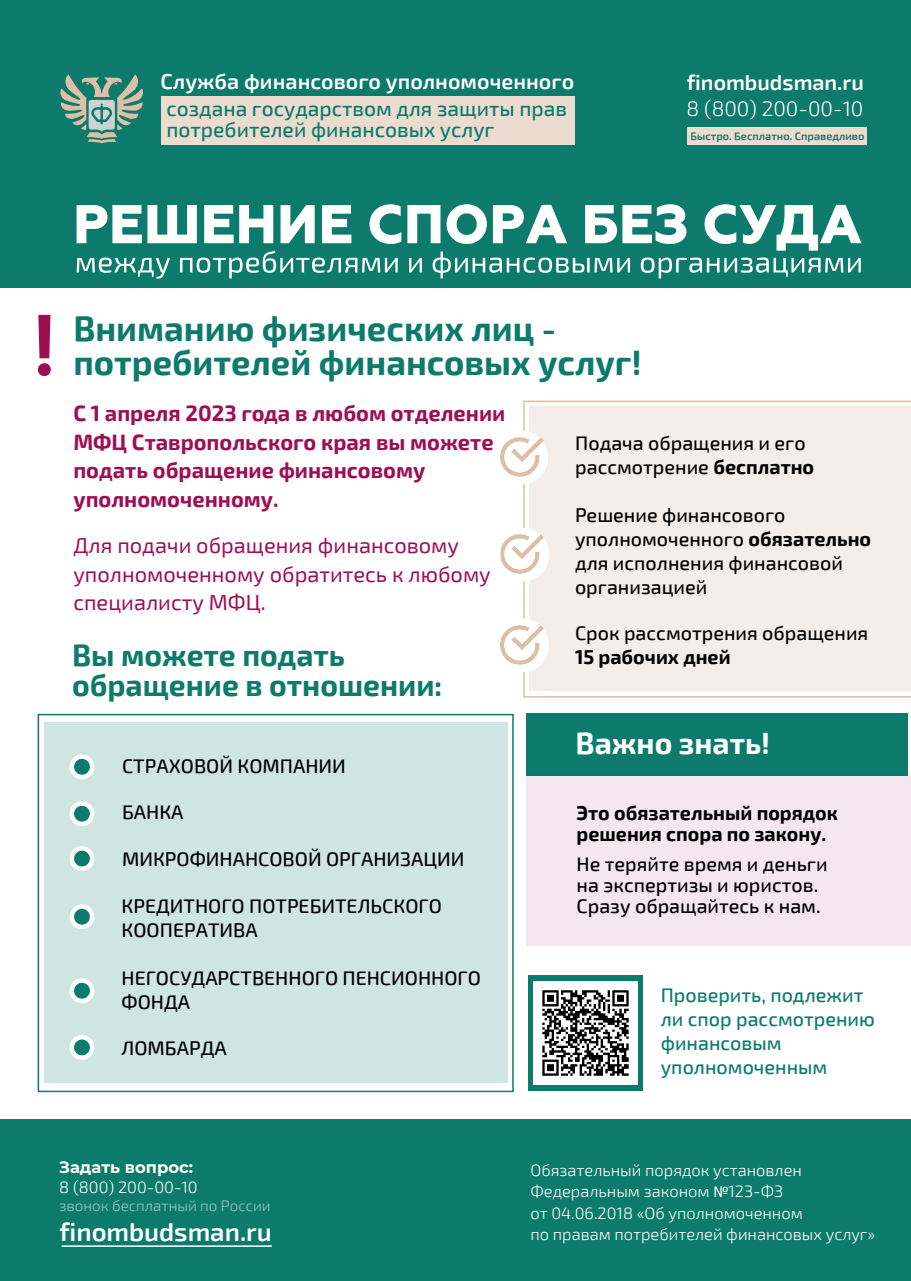
<style>
.page{position:relative;width:911px;height:1281px;background:#fff}
.page>*{position:absolute;margin:0;border:0;box-sizing:border-box;transform-origin:0 0}
.t1{font:80.25px "Geometria";color:#9e0e53}
.t2{font:800 54.45px "Geometria";color:#fff}
.t3{font:700 34.5px/34.5px "Exo 2";color:#0d7b6c}
.t4{font:700 30px/30px "Exo 2";color:#0d7b6c}
.t5{font:700 30px "Exo 2";color:#fff}
.t6{font:600 25.8px "Exo 2";color:#fff}
.t7{font:700 21.75px/28.5px "Exo 2";color:#9e0e53}
.t8{font:21.75px/28.5px "Exo 2";color:#9e0e53}
.t9{font:600 21.6px "Exo 2";color:#fff}
.t10{font:500 21px/21px "Exo 2";color:#0d7b6c}
.t11{font:300 21px "Exo 2";color:#fff}
.t12{font:500 19.65px/24px "Exo 2";color:#000}
.t13{font:500 19.65px/24px "Exo 2";color:#0d7b6c}
.t14{font:700 19.65px/21px "Exo 2";color:#000}
.t15{font:300 16.35px/21.3px "Exo 2";color:#fff}
.t16{font:700 16.35px "Montserrat";color:#fff}
.t17{font:300 15.15px "Exo 2";color:#fff}
.t18{font:600 10.95px "Exo 2";color:#0d7b6c}
.s1{font-weight:700}
.s2{font-family:"Myriad Pro";font-weight:400}
</style>
<div class="page">
<div style="left:0;top:0;width:910px;height:287px;background:#0d7b6c"></div>
<div style="left:0;top:1119px;width:910px;height:161px;background:#0d7b6c"></div>
<hr style="left:62px;top:1245px;width:210px;height:1px;background:#fff">
<div style="left:44px;top:722px;width:463px;height:360px;background:#cfe5e2"></div>
<div style="left:38px;top:714px;width:475px;height:378px;border:2px solid #0d7b6c"></div>
<div style="left:526px;top:712px;width:381px;height:63px;background:#0d7b6c"></div>
<svg style="left:77px;top:257px;width:93px;height:22px"></svg>
<svg style="left:180px;top:250px;width:217px;height:28px"></svg>
<svg style="left:409px;top:258px;width:13px;height:14px"></svg>
<svg style="left:432px;top:251px;width:198px;height:27px"></svg>
<svg style="left:640px;top:257px;width:220px;height:21px"></svg>
<div style="left:161px;top:97px;width:414px;height:48px;background:#ebdccf"></div>
<div style="left:523px;top:400px;width:387px;height:297px;background:#f5ede7"></div>
<svg style="left:60px;top:74px;width:83px;height:69px"></svg>
<div style="left:687px;top:127px;width:179px;height:18px;background:#ebdccf"></div>
<div style="left:526px;top:775px;width:384px;height:171px;background:#f5e7ee"></div>
<div style="left:528px;top:975px;width:114px;height:116px;background:#0d7b6c"></div>
<img style="left:534px;top:981px;width:103px;height:103px">
<svg style="left:37px;top:314px;width:14px;height:63px"></svg>
<div style="left:494px;top:431px;width:54px;height:53px;background:#fff;border-radius:50%"></div>
<img style="left:500px;top:436px;width:43px;height:43px">
<div style="left:495px;top:527px;width:54px;height:54px;background:#fff;border-radius:50%"></div>
<img style="left:500px;top:532px;width:43px;height:44px">
<div style="left:495px;top:618px;width:54px;height:54px;background:#fff;border-radius:50%"></div>
<img style="left:500px;top:623px;width:43px;height:43px">
<svg style="left:72px;top:756px;width:20px;height:21px"></svg>
<div style="left:69px;top:754px;width:25px;height:25px;border:4px solid #fff;border-radius:50%"></div>
<svg style="left:72px;top:803px;width:20px;height:20px"></svg>
<div style="left:69px;top:801px;width:25px;height:25px;border:4px solid #fff;border-radius:50%"></div>
<svg style="left:72px;top:848px;width:20px;height:20px"></svg>
<div style="left:69px;top:846px;width:25px;height:25px;border:4px solid #fff;border-radius:50%"></div>
<svg style="left:72px;top:906px;width:20px;height:20px"></svg>
<div style="left:69px;top:904px;width:25px;height:25px;border:4px solid #fff;border-radius:50%"></div>
<svg style="left:72px;top:980px;width:20px;height:20px"></svg>
<div style="left:69px;top:978px;width:25px;height:25px;border:4px solid #fff;border-radius:50%"></div>
<svg style="left:72px;top:1037px;width:20px;height:20px"></svg>
<div style="left:69px;top:1035px;width:25px;height:24px;border:4px solid #fff;border-radius:50%"></div>
<p class="t9" style="left:160px;top:69px;width:415px">Служба финансового уполномоченного</p>
<p class="t10" style="left:166px;top:98px;width:402px">создана государством для защиты прав потребителей финансовых услуг</p>
<p class="t9" style="left:686px;top:70px;width:178px">finombudsman.ru</p>
<p class="t11" style="left:686px;top:96px;width:178px">8 (800) 200-00-10</p>
<p class="t18" style="left:690px;top:130px;width:175px">Быстро. Бесплатно. Справедливо</p>
<h2 class="t2" style="left:73px;top:192px;width:790px">РЕШЕНИЕ СПОРА БЕЗ СУДА</h2>
<h1 class="t1" style="left:33px;top:299px;width:24px">!</h1>
<h3 class="t3" style="left:73px;top:312px;width:570px">Вниманию физических лиц - потребителей финансовых услуг!</h3>
<p class="t7" style="left:73px;top:399px;width:433px">С 1 апреля 2023 года в любом отделении<br>МФЦ Ставропольского края вы можете подать обращение финансовому уполномоченному.</p>
<p class="t8" style="left:73px;top:531px;width:419px">Для подачи обращения финансовому уполномоченному обратитесь к любому специалисту МФЦ.</p>
<h3 class="t4" style="left:72px;top:641px;width:372px">Вы можете подать обращение в отношении:</h3>
<p class="t12" style="left:122px;top:754px;width:225px">СТРАХОВОЙ КОМПАНИИ</p>
<p class="t12" style="left:122px;top:800px;width:63px">БАНКА</p>
<p class="t12" style="left:122px;top:847px;width:344px">МИКРОФИНАНСОВОЙ ОРГАНИЗАЦИИ</p>
<p class="t12" style="left:121px;top:894px;width:322px">КРЕДИТНОГО ПОТРЕБИТЕЛЬСКОГО<br>КООПЕРАТИВА</p>
<p class="t12" style="left:121px;top:966px;width:361px">НЕГОСУДАРСТВЕННОГО ПЕНСИОННОГО<br>ФОНДА</p>
<p class="t12" style="left:121px;top:1036px;width:107px">ЛОМБАРДА</p>
<p class="t12" style="left:575px;top:432px;width:240px">Подача обращения и его рассмотрение <span class="s1">бесплатно</span></p>
<p class="t12" style="left:575px;top:503px;width:297px">Решение финансового уполномоченного <span class="s1">обязательно </span>для исполнения финансовой организацией</p>
<p class="t12" style="left:575px;top:621px;width:295px">Срок рассмотрения обращения</p>
<p class="t14" style="left:575px;top:647px;width:157px">15 рабочих дней</p>
<h3 class="t5" style="left:575px;top:725px;width:196px">Важно знать!</h3>
<p class="t14" style="left:576px;top:803px;width:263px">Это обязательный порядок решения спора по закону.</p>
<p class="t12" style="left:576px;top:853px;width:252px;line-height:21px">Не теряйте время и деньги на экспертизы и юристов.<br>Сразу обращайтесь к нам.</p>
<p class="t13" style="left:660px;top:983px;width:216px">Проверить, подлежит ли спор рассмотрению финансовым уполномоченным</p>
<p class="t16" style="left:59px;top:1155px;width:135px">Задать вопрос:</p>
<p class="t15" style="left:59px;top:1176px;width:140px">8 (800) 200-00-10</p>
<p class="t17" style="left:59px;top:1197px;width:213px">звонок бесплатный по России</p>
<h3 class="t6" style="left:59px;top:1216px;width:214px">finombudsman.ru</h3>
<p class="t15" style="left:530px;top:1159px;width:346px">Обязательный порядок установлен Федеральным законом <span class="s2">№</span>123-ФЗ<br>от 04.06.2018 «Об уполномоченном<br>по правам потребителей финансовых услуг»</p>
</div>
